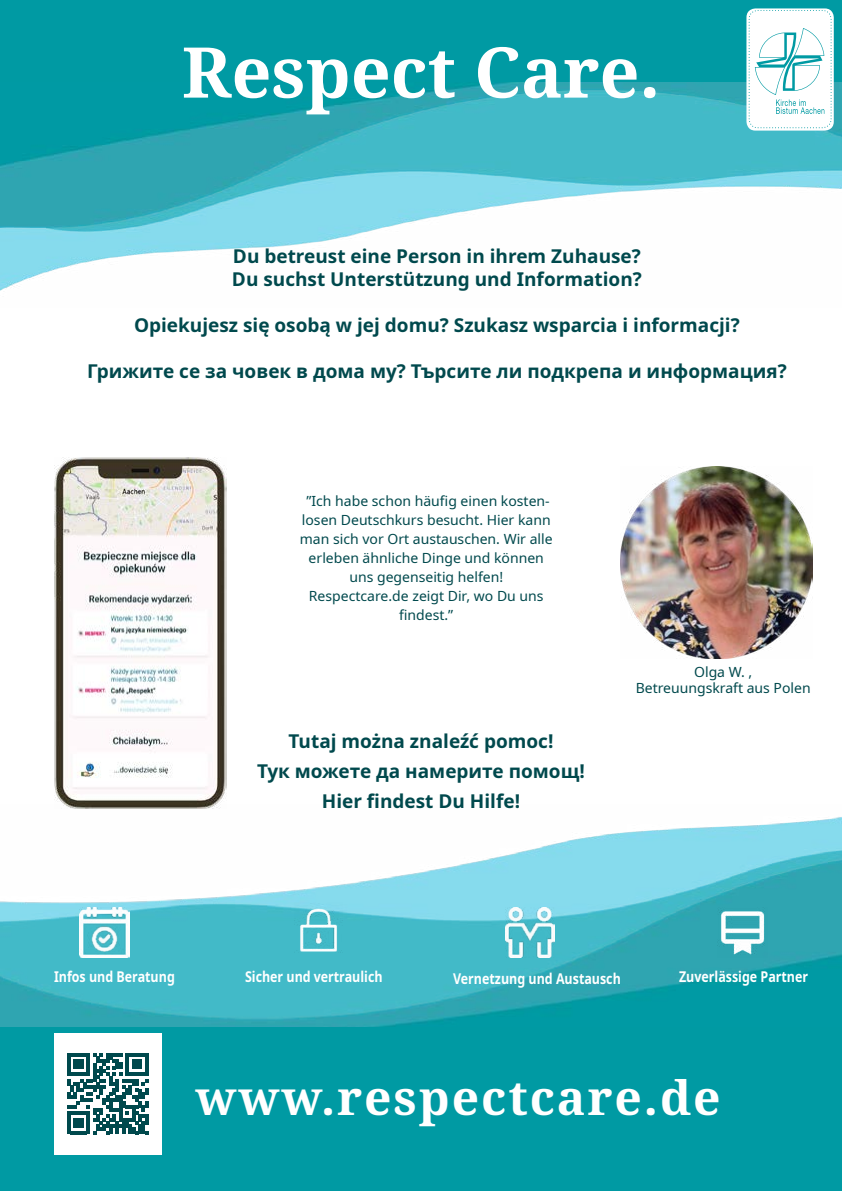
<style>
.page{position:relative;width:842px;height:1191px;background:#fff}
.page>*{position:absolute;margin:0;border:0;box-sizing:border-box;transform-origin:0 0}
.t1{font:700 70px "Noto Serif";color:#fff}
.t2{font:700 48px "Noto Serif";letter-spacing:.04em;color:#fff}
.t3{font:700 19px/30px "Noto Sans";color:#00494d}
.t4{font:700 14.8px "Noto Sans";color:#fff;scale:.84 1}
.t5{font:14px/19px "Noto Sans";color:#00494d;text-align:center}
</style>
<div class="page">
<img style="left:0;top:808px;width:842px;height:383px">
<div style="left:0;top:1027px;width:841px;height:164px;background:#009aa3"></div>
<img style="left:0;top:81px;width:842px;height:210px">
<div style="left:0;top:0;width:842px;height:81px;background:#009aa3"></div>
<img style="left:54px;top:457px;width:173px;height:351px">
<img style="left:717px;top:907px;width:50px;height:50px">
<img style="left:295px;top:902px;width:47px;height:50px">
<img style="left:505px;top:907px;width:49px;height:50px">
<img style="left:79px;top:907px;width:50px;height:50px">
<svg style="left:746px;top:8px;width:88px;height:123px"></svg>
<div style="left:54px;top:1032px;width:107px;height:122px;background:#fff"></div>
<svg style="left:67px;top:1053px;width:81px;height:81px"></svg>
<img style="left:621px;top:466px;width:192px;height:192px">
<h1 class="t1" style="left:182px;top:23px;width:480px">Respect Care.</h1>
<p class="t3" style="left:232px;top:246px;width:411px;line-height:22.8px">Du betreust eine Person in ihrem Zuhause?<br>Du suchst Unterstützung und Information?</p>
<p class="t3" style="left:134px;top:310px;width:607px">Opiekujesz się osobą w jej domu? Szukasz wsparcia i informacji?</p>
<p class="t3" style="left:87px;top:356px;width:701px">Грижите се за човек в дома му? Търсите ли подкрепа и информация?</p>
<p class="t5" style="left:300px;top:492px;width:254px">”Ich habe schon häufig einen kosten&shy;losen Deutschkurs besucht. Hier kann man sich vor Ort austauschen. Wir alle erleben ähnliche Dinge und können uns gegenseitig helfen!<br>Respectcare.de zeigt Dir, wo Du uns findest.”</p>
<p class="t3" style="left:257px;top:727px;width:329px;text-align:center">Tutaj można znaleźć pomoc!<br>Тук можете да намерите помощ!<br>Hier findest Du Hilfe!</p>
<p class="t5" style="left:636px;top:664px;width:177px;line-height:16px">Olga W. ,<br>Betreuungskraft aus Polen</p>
<p class="t4" style="left:54px;top:966px;width:145px">Infos und Beratung</p>
<p class="t4" style="left:245px;top:966px;width:165px">Sicher und vertraulich</p>
<p class="t4" style="left:453px;top:967px;width:201px">Vernetzung und Austausch</p>
<p class="t4" style="left:679px;top:966px;width:155px">Zuverlässige Partner</p>
<h2 class="t2" style="left:195px;top:1063px;width:526px">www.respectcare.de</h2>
</div>
